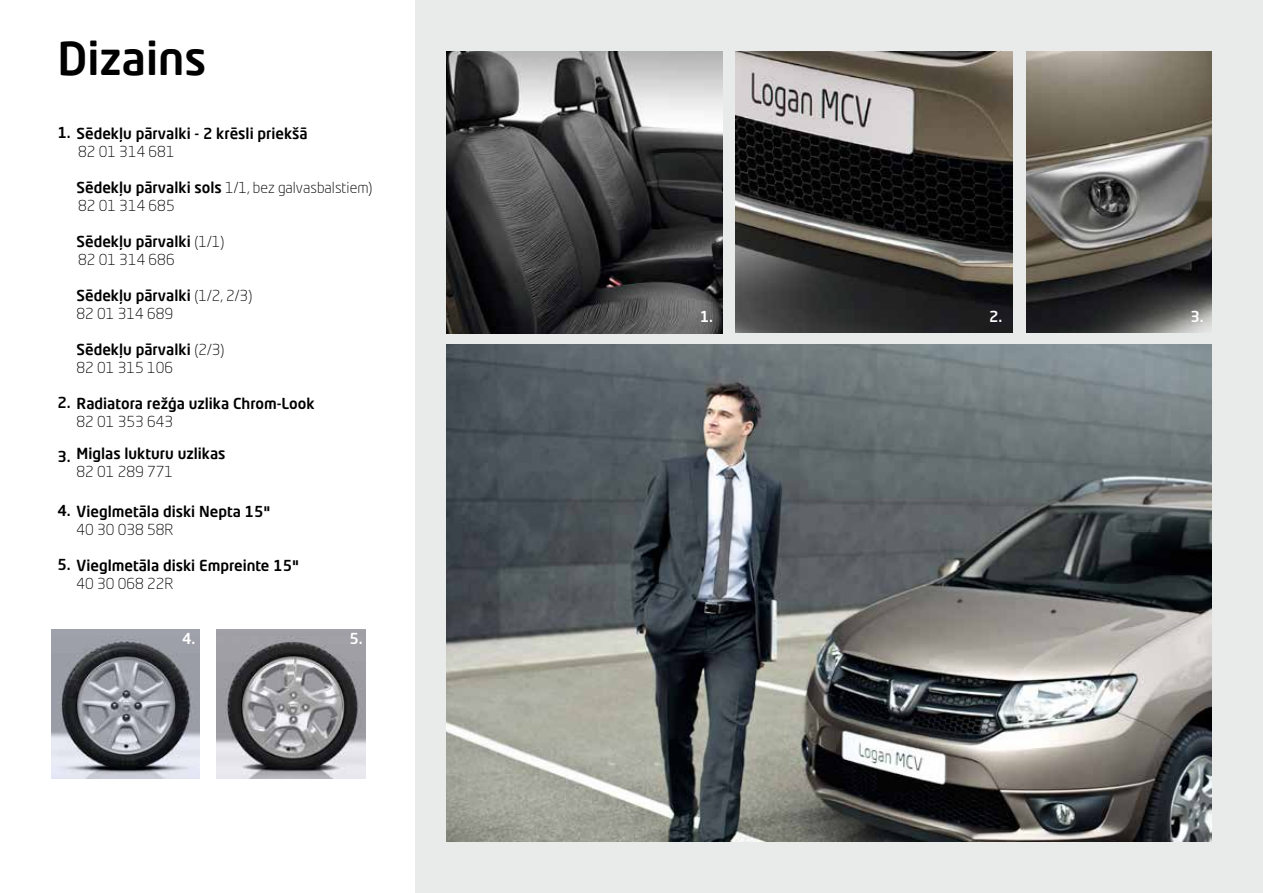
<style>
.page{position:relative;width:1263px;height:893px;background:#fff}
.page>*{position:absolute;margin:0;border:0;box-sizing:border-box;transform-origin:0 0}
.t1{font:500 45px "Neo Tech Dacia";color:#000}
.t2{font:500 15px/18px "Neo Tech Dacia";color:#000}
.t3{font:300 15px/18px "Neo Tech Dacia";color:#000}
.t4{font:500 15px "Neo Tech Dacia";color:#fff}
.s1{font-weight:500}
.s2{font-weight:300}
.s3{font-family:"Helvetica Neue LT Pro";font-weight:700;font-stretch:condensed}
</style>
<div class="page">
<div style="left:415px;top:0;width:848px;height:893px;background:#e9eaea"></div>
<img style="left:446px;top:344px;width:766px;height:498px">
<img style="left:446px;top:51px;width:277px;height:283px">
<img style="left:736px;top:51px;width:276px;height:282px">
<img style="left:1026px;top:51px;width:186px;height:282px">
<img style="left:51px;top:629px;width:149px;height:149px">
<img style="left:217px;top:629px;width:149px;height:149px">
<h1 class="t1" style="left:57px;top:40px;width:151px">Dizains</h1>
<p class="t2" style="left:57px;top:124px;width:252px">1. Sēdekļu pārvalki - 2 krēsli priekšā</p>
<p class="t3" style="left:78px;top:142px;width:98px">82 01 314 681</p>
<p class="t3" style="left:77px;top:178px;width:297px"><span class="s1">Sēdekļu pārvalki sols</span> 1/1, bez galvasbalstiem)<br>82 01 314 685</p>
<p class="t2" style="left:77px;top:234px;width:149px">Sēdekļu pārvalki <span class="s2">(1/1)<br>82 01 314 686</span></p>
<p class="t3" style="left:77px;top:286px;width:177px"><span class="s1">Sēdekļu pārvalki</span> (1/2, 2/3)<br>82 01 314 689</p>
<p class="t2" style="left:77px;top:342px;width:149px">Sēdekļu pārvalki <span class="s2">(2/3)<br>82 01 315 106</span></p>
<p class="t2" style="left:57px;top:394px;width:259px">2. Radiatora režģa uzlika Chrom-Look</p>
<p class="t2" style="left:57px;top:447px;width:15px">3.</p>
<p class="t3" style="left:77px;top:412px;width:98px">82 01 353 643</p>
<p class="t2" style="left:77px;top:446px;width:151px">Miglas lukturu uzlikas</p>
<p class="t3" style="left:77px;top:463px;width:98px">82 01 289 771</p>
<p class="t2" style="left:57px;top:502px;width:215px">4. Vieglmetāla diski Nepta 15<span class="s3">"</span></p>
<p class="t2" style="left:57px;top:556px;width:243px">5. Vieglmetāla diski Empreinte 15<span class="s3">"</span></p>
<p class="t3" style="left:77px;top:521px;width:98px">40 30 038 58R</p>
<p class="t3" style="left:77px;top:575px;width:98px">40 30 068 22R</p>
<p class="t4" style="left:182px;top:629px;width:15px">4.</p>
<p class="t4" style="left:349px;top:629px;width:15px">5.</p>
<p class="t4" style="left:700px;top:307px;width:15px">1.</p>
<p class="t4" style="left:1190px;top:307px;width:15px">3.</p>
<p class="t4" style="left:989px;top:307px;width:15px">2.</p>
</div>
